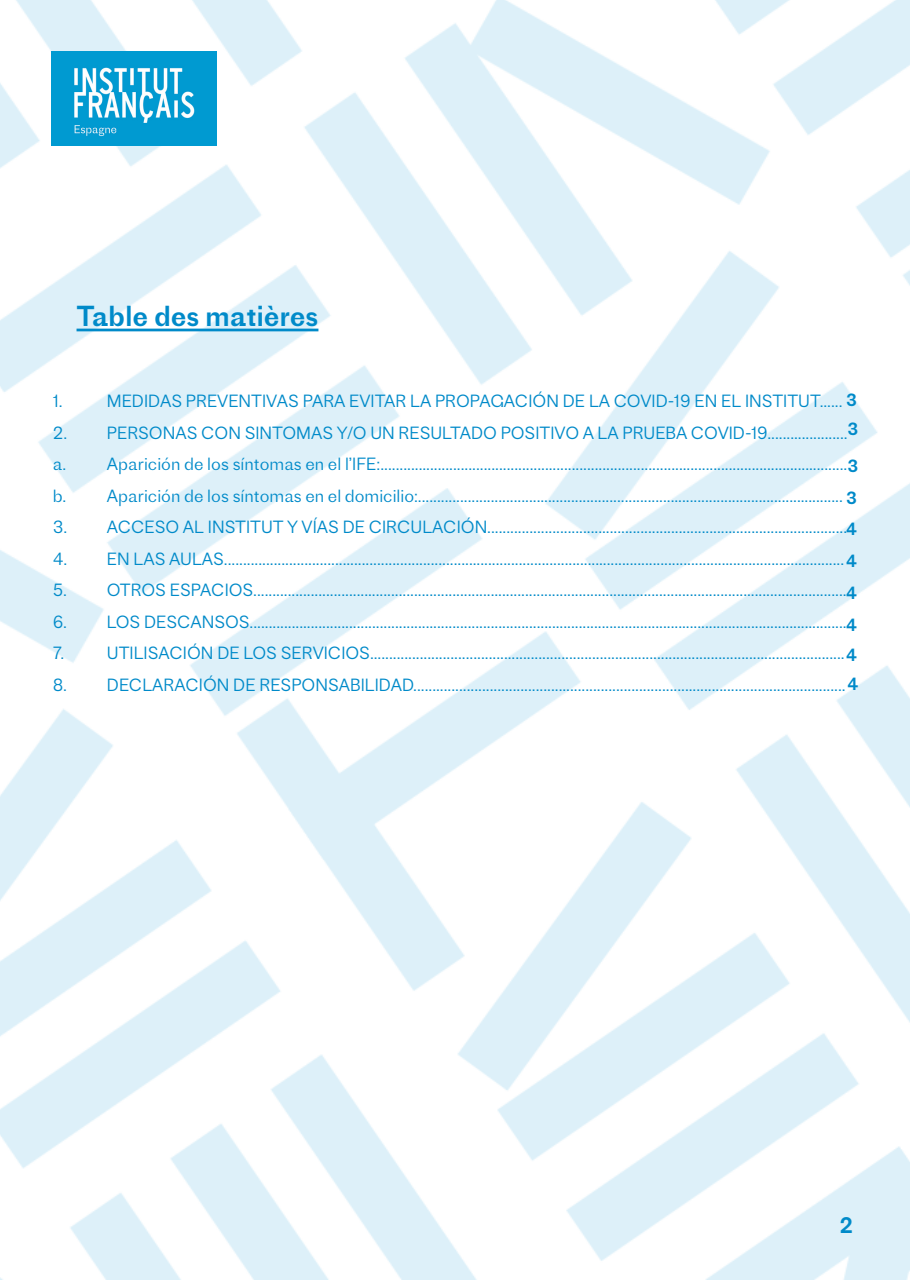
<style>
.page{position:relative;width:910px;height:1280px;background:#fff}
.page>*{position:absolute;margin:0;border:0;box-sizing:border-box;transform-origin:0 0}
.t1{font:27px "Proto Grotesk";color:#008ac9}
.t2{font:21px "Proto Grotesk";color:#008ac9}
.t3{font:300 16.5px "Proto Grotesk";color:#008ac9}
.t4{font:16.5px "Proto Grotesk";color:#008ac9}
.s1{font-weight:400}
</style>
<div class="page">
<img style="left:0;top:0;width:910px;height:1280px">
<img style="left:51px;top:51px;width:165px;height:95px">
<hr style="left:77px;top:329px;width:241px;height:2px;background:#008ac9">
<p class="t1" style="left:77px;top:297px;width:243px">Table des matières</p>
<p class="t3" style="left:53px;top:390px;width:11px">1.</p>
<p class="t3" style="left:107px;top:390px;width:737px">MEDIDAS PREVENTIVAS PARA EVITAR LA PROPAGACIÓN DE LA COVID-19 EN EL INSTITUT......</p>
<p class="t3" style="left:53px;top:421px;width:16px">2.</p>
<p class="t3" style="left:107px;top:421px;width:742px">PERSONAS CON SINTOMAS Y/O UN RESULTADO POSITIVO A LA PRUEBA COVID-19.....................</p>
<p class="t3" style="left:53px;top:453px;width:15px">a.</p>
<p class="t3" style="left:107px;top:453px;width:753px">Aparición de los síntomas en el l’IFE:..........................................................................................................................<span class="s1">3</span></p>
<p class="t3" style="left:53px;top:484px;width:15px">b.</p>
<p class="t3" style="left:107px;top:484px;width:752px">Aparición de los síntomas en el domicilio:............................................................................................................... <span class="s1">3</span></p>
<p class="t3" style="left:53px;top:516px;width:796px">3. ACCESO AL INSTITUT Y VÍAS DE CIRCULACIÓN..............................................................................................</p>
<p class="t3" style="left:53px;top:547px;width:793px">4. EN LAS AULAS..................................................................................................................................................................</p>
<p class="t3" style="left:53px;top:579px;width:15px">5.</p>
<p class="t3" style="left:107px;top:579px;width:741px">OTROS ESPACIOS...........................................................................................................................................................</p>
<p class="t3" style="left:53px;top:610px;width:16px">6.</p>
<p class="t3" style="left:107px;top:610px;width:741px">LOS DESCANSOS............................................................................................................................................................</p>
<p class="t3" style="left:53px;top:642px;width:13px">7.</p>
<p class="t3" style="left:107px;top:642px;width:752px">UTILISACIÓN DE LOS SERVICIOS............................................................................................................................<span class="s1">4</span></p>
<p class="t3" style="left:53px;top:673px;width:16px">8.</p>
<p class="t3" style="left:107px;top:673px;width:753px">DECLARACIÓN DE RESPONSABILIDAD.................................................................................................................<span class="s1">4</span></p>
<p class="t4" style="left:846px;top:388px;width:12px">3</p>
<p class="t4" style="left:847px;top:418px;width:12px">3</p>
<p class="t4" style="left:846px;top:518px;width:13px">4</p>
<p class="t4" style="left:846px;top:550px;width:13px">4</p>
<p class="t4" style="left:846px;top:581px;width:13px">4</p>
<p class="t4" style="left:846px;top:613px;width:13px">4</p>
<p class="t2" style="left:839px;top:1210px;width:15px">2</p>
</div>
